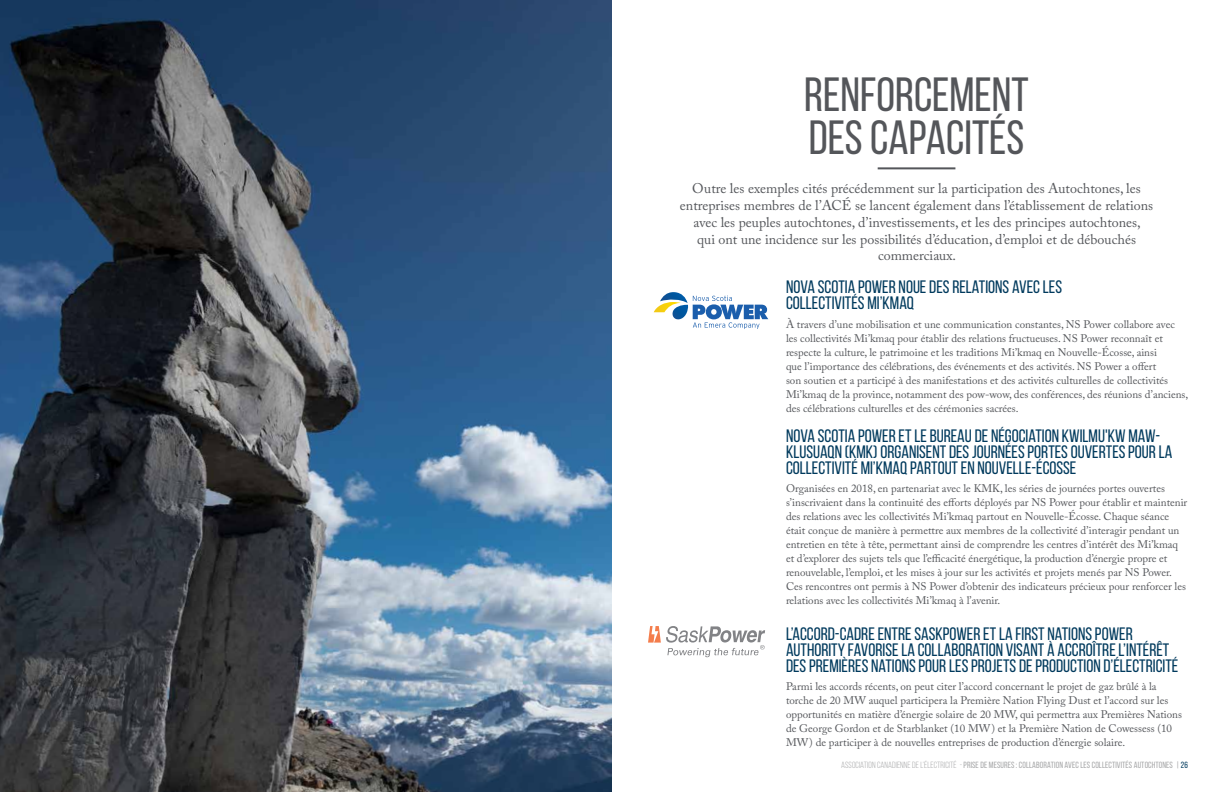
<style>
.page{position:relative;width:1224px;height:792px;background:#fff}
.page>*{position:absolute;margin:0;border:0;box-sizing:border-box;transform-origin:0 0}
.t1{font:48px/43px "Bebas Neue";color:#54565a}
.t2{font:18px/16px "Bebas Neue";color:#003a5d}
.t3{font:14px/16.8px "Adobe Caslon Pro";color:#54565a;text-align:center}
.t4{font:11px/14px "Adobe Caslon Pro";color:#54565a}
.t5{font:9px "Bebas Neue";letter-spacing:.01em;color:#a7a8a9}
.s1{font-style:inherit}
.s2{color:#003a5d}
</style>
<div class="page">
<img style="left:0;top:0;width:612px;height:792px">
<hr style="left:878px;top:167px;width:77px;height:2px;background:#54565a">
<svg style="left:648px;top:626px;width:117px;height:31px"></svg>
<svg style="left:654px;top:292px;width:114px;height:37px"></svg>
<h1 class="t1" style="left:804px;top:72px;width:226px">RENFORCEMENT<br>DES CAPACITÉS</h1>
<p class="t3" style="left:680px;top:180px;width:475px">Outre les exemples cités précédemment sur la participation des Autochtones, les entreprises membres de l’ACÉ se lancent également dans l’établissement de relations avec les peuples autochtones, d’investissements, et les des principes autochtones,<br>qui ont une incidence sur les possibilités d’éducation, d’emploi et de débouchés commerciaux.</p>
<h2 class="t2" style="left:786px;top:279px;width:278px">NOVA SCOTIA POWER NOUE DES RELATIONS AVEC LES<br>COLLECTIVITÉS MI’KMAQ</h2>
<p class="t4" style="left:786px;top:317px;width:404px">À travers d’une mobilisation et une communication constantes, NS Power collabore avec les collectivités Mi’kmaq pour établir des relations fructueuses. NS Power reconnaît et respecte la culture, le patrimoine et les traditions Mi’kmaq en Nouvelle-Écosse, ainsi<br>que l’importance des célébrations, des événements et des activités. NS Power a offert<br>son soutien et a participé à des manifestations et des activités culturelles de collectivités Mi’kmaq de la province, notamment des pow-wow, des conférences, des réunions d’anciens, des célébrations culturelles et des cérémonies sacrées.</p>
<h2 class="t2" style="left:786px;top:427px;width:388px">NOVA SCOTIA POWER ET LE BUREAU DE NÉGOCIATION KWILMU'KW MAW-<br>KLUSUAQN (KMK) ORGANISENT DES JOURNÉES PORTES OUVERTES POUR LA<br>COLLECTIVITÉ MI’KMAQ PARTOUT EN NOUVELLE-ÉCOSSE</h2>
<p class="t4" style="left:786px;top:481px;width:403px">Organisées en 2018, en partenariat avec le KMK, les séries de journées portes ouvertes s’inscrivaient dans la continuité des efforts déployés par NS Power pour établir et maintenir des relations avec les collectivités Mi’kmaq partout en Nouvelle-Écosse. Chaque séance était conçue de manière à permettre aux membres de la collectivité d’interagir pendant un entretien en tête à tête, permettant ainsi de comprendre les centres d’intérêt des Mi’kmaq et d’explorer des sujets tels que l’efficacité énergétique, la production d’énergie propre et renouvelable, l’emploi, et les mises à jour sur les activités et projets menés par NS Power.<br>Ces rencontres ont permis à NS Power d’obtenir des indicateurs précieux pour renforcer les relations avec les collectivités Mi’kmaq à l’avenir.</p>
<h2 class="t2" style="left:786px;top:625px;width:394px">L’ACCORD-CADRE ENTRE SASKPOWER ET LA FIRST NATIONS POWER<br>AUTHORITY FAVORISE LA COLLABORATION VISANT À ACCROÎTRE L’INTÉRÊT<br>DES PREMIÈRES NATIONS POUR LES PROJETS DE PRODUCTION D’ÉLECTRICITÉ</h2>
<p class="t4" style="left:786px;top:679px;width:398px">Parmi les accords récents, on peut citer l’accord concernant le projet de gaz brûlé à la torche de 20 MW auquel participera la Première Nation Flying Dust et l’accord sur les opportunités en matière d’énergie solaire de 20 MW, qui permettra aux Premières Nations de George Gordon et de Starblanket (10 MW) et la Première Nation de Cowessess (10<br>MW) de participer à de nouvelles entreprises de production d’énergie solaire.</p>
<p class="t5" style="left:841px;top:760px;width:348px"><span class="s1">ASSOCIATION CANADIENNE DE L’ÉLECTRICITÉ -</span> PRISE DE MESURES : COLLABORATION AVEC LES COLLECTIVITÉS AUTOCHTONES | <span class="s2">26</span></p>
</div>
